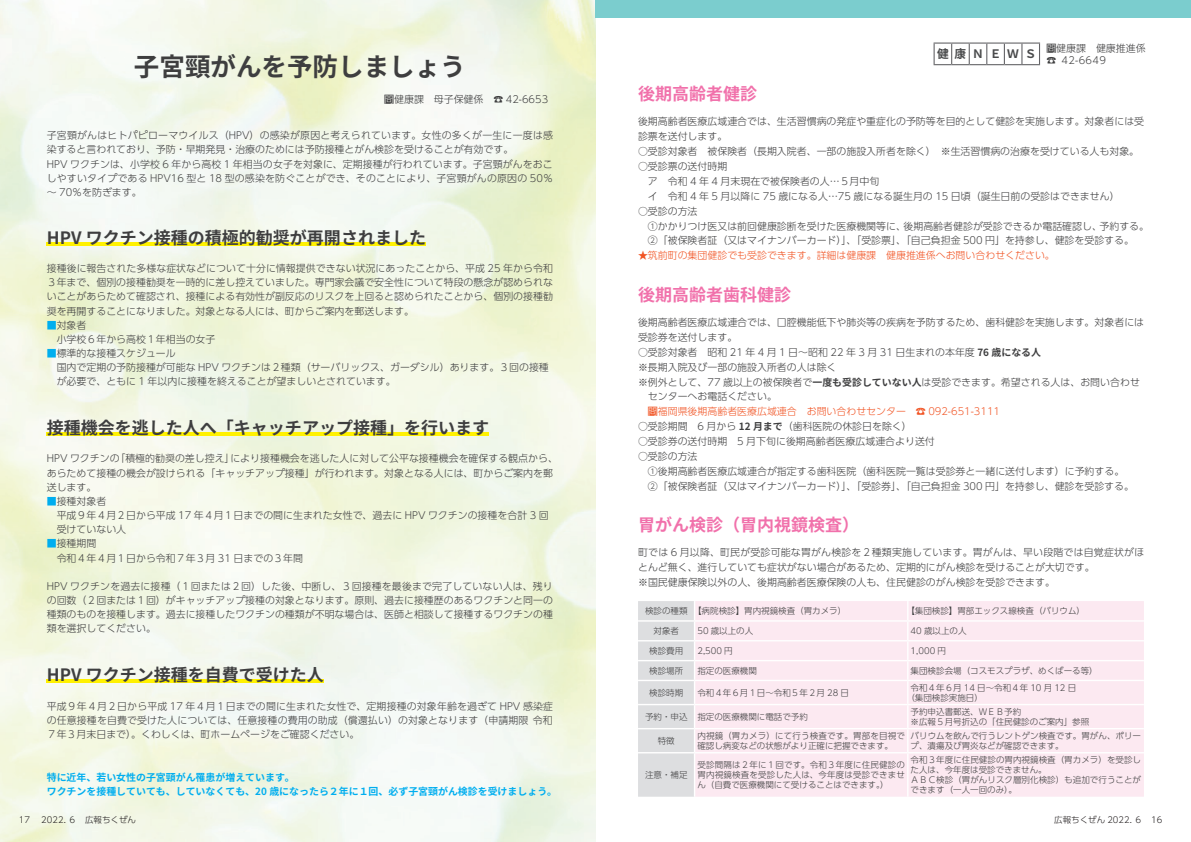
<style>
.page{position:relative;width:1191px;height:842px;background:#fff}
.page>*{position:absolute;margin:0;border:0;box-sizing:border-box;transform-origin:0 0}
.t1{font:700 25.5px "Source Han Sans JP";color:#3e3e3f}
.t2{font:700 17px "Source Han Sans JP";color:#3e3e3f}
.t3{font:700 17px "Source Han Sans JP";color:#f171ab}
.t4{font:700 11.7px "Source Han Sans JP";color:#494a4b}
.t5{font:300 9.9px/14.2px "UD Shin Go Pr 6 N";color:#3e3e3f}
.t6{font:300 9.9px "UD Shin Go Pr 6 N";color:#f15424}
.t7{font:700 9.9px/14.2px "Source Han Sans JP";color:#00aeef}
.t8{font:300 8.5px/9.9px "UD Shin Go Pr 6 N";color:#3e3e3f}
.t9{font:300 8.5px "UD Shin Go Pr 6 N";color:#231f20}
.t10{font:300 8.5px "UD Shin Go Pr 6 N";letter-spacing:.02em;color:#3e3e3f}
.s1{color:#00aeef}
.s2{font-family:"Source Han Sans JP";font-weight:700}
.s3{font-family:"UD Kakugo Large Pr 6 N M";font-weight:400}
</style>
<div class="page">
<img style="left:0;top:0;width:595px;height:842px">
<hr style="left:47px;top:679px;width:277px;height:4px;background:#fff101">
<hr style="left:47px;top:432px;width:442px;height:4px;background:#fff101">
<hr style="left:47px;top:242px;width:379px;height:4px;background:#fff101">
<svg style="left:933px;top:43px;width:107px;height:22px"></svg>
<div style="left:695px;top:601px;width:449px;height:196px;background:#fce9f1"></div>
<hr style="left:694px;top:620px;width:213px;height:2px;background:#fff">
<hr style="left:907px;top:620px;width:237px;height:2px;background:#fff">
<hr style="left:694px;top:640px;width:213px;height:1px;background:#fff">
<hr style="left:907px;top:640px;width:237px;height:1px;background:#fff">
<hr style="left:694px;top:660px;width:213px;height:1px;background:#fff">
<hr style="left:907px;top:660px;width:237px;height:1px;background:#fff">
<hr style="left:694px;top:680px;width:213px;height:1px;background:#fff">
<hr style="left:907px;top:680px;width:237px;height:1px;background:#fff">
<hr style="left:694px;top:704px;width:213px;height:1px;background:#fff">
<hr style="left:907px;top:704px;width:237px;height:1px;background:#fff">
<hr style="left:694px;top:728px;width:213px;height:1px;background:#fff">
<div style="left:638px;top:601px;width:56px;height:196px;background:#dddee0"></div>
<hr style="left:907px;top:728px;width:237px;height:1px;background:#fff">
<svg style="left:907px;top:601px;width:1px;height:151px"></svg>
<hr style="left:638px;top:752px;width:56px;height:1px;background:#fff">
<hr style="left:694px;top:752px;width:213px;height:1px;background:#fff">
<hr style="left:907px;top:752px;width:237px;height:1px;background:#fff">
<hr style="left:907px;top:753px;width:1px;height:44px;background:#fff">
<div style="left:595px;top:0;width:596px;height:17px;background:#7bcdce"></div>
<h1 class="t1" style="left:134px;top:53px;width:333px">子宮頸がんを予防しましょう</h1>
<p class="t5" style="left:384px;top:92px;width:101px">問健康課　母子保健係</p>
<p class="t5" style="left:493px;top:92px;width:56px">☎ 42-6653</p>
<p class="t5" style="left:47px;top:128px;width:508px">子宮頸がんはヒトパピローマウイルス（HPV）の感染が原因と考えられています。女性の多くが一生に一度は感染すると言われており、予防・早期発見・治療のためには予防接種とがん検診を受けることが有効です。<br>HPV ワクチンは、小学校 6 年から高校 1 年相当の女子を対象に、定期接種が行われています。子宮頸がんをおこしやすいタイプである HPV16 型と 18 型の感染を防ぐことができ、そのことにより、子宮頸がんの原因の 50％～ 70％を防ぎます。</p>
<h2 class="t2" style="left:47px;top:228px;width:381px">HPV ワクチン接種の積極的勧奨が再開されました</h2>
<p class="t5" style="left:47px;top:261px;width:508px;text-align:justify">接種後に報告された多様な症状などについて十分に情報提供できない状況にあったことから、平成 25 年から令和３年まで、個別の接種勧奨を一時的に差し控えていました。専門家会議で安全性について特段の懸念が認められないことがあらためて確認され、接種による有効性が副反応のリスクを上回ると認められたことから、個別の接種勧奨を再開することになりました。対象となる人には、町からご案内を郵送します。</p>
<p class="t5" style="left:47px;top:317px;width:170px"><span class="s1">■</span>対象者<br>　小学校６年から高校１年相当の女子</p>
<p class="t5" style="left:47px;top:346px;width:503px"><span class="s1">■</span>標準的な接種スケジュール<br>　国内で定期の予防接種が可能な HPV ワクチンは２種類（サーバリックス、ガーダシル）あります。３回の接種　が必要で、ともに 1 年以内に接種を終えることが望ましいとされています。</p>
<h2 class="t2" style="left:47px;top:418px;width:444px">接種機会を逃した人へ「キャッチアップ接種」を行います</h2>
<p class="t5" style="left:230px;top:451px;width:329px">により接種機会を逃した人に対して公平な接種機会を確保する観点から、</p>
<p class="t5" style="left:115px;top:451px;width:121px">「積極的勧奨の差し控え」</p>
<p class="t5" style="left:47px;top:451px;width:507px">HPV ワクチンの<br>あらためて接種の機会が設けられる「キャッチアップ接種」が行われます。対象となる人には、町からご案内を郵送します。</p>
<p class="t5" style="left:47px;top:494px;width:503px"><span class="s1">■</span>接種対象者<br>　平成９年４月２日から平成 17 年４月１日までの間に生まれた女性で、過去に HPV ワクチンの接種を合計 3 回　受けていない人</p>
<p class="t5" style="left:47px;top:536px;width:258px"><span class="s1">■</span>接種期間<br>　令和４年４月１日から令和７年３月 31 日までの３年間</p>
<p class="t5" style="left:47px;top:579px;width:507px;text-align:justify">HPV ワクチンを過去に接種（１回または２回）した後、中断し、３回接種を最後まで完了していない人は、残りの回数（２回または１回）がキャッチアップ接種の対象となります。原則、過去に接種歴のあるワクチンと同一の種類のものを接種します。過去に接種したワクチンの種類が不明な場合は、医師と相談して接種するワクチンの種類を選択してください。</p>
<h2 class="t2" style="left:47px;top:665px;width:279px">HPV ワクチン接種を自費で受けた人</h2>
<p class="t5" style="left:47px;top:698px;width:508px;text-align:right">平成９年４月２日から平成 17 年４月１日までの間に生まれた女性で、定期接種の対象年齢を過ぎて HPV 感染症令和</p>
<p class="t5" style="left:47px;top:713px;width:483px">の任意接種を自費で受けた人については、任意接種の費用の助成（償還払い）の対象となります（申請期限<br>７年３月末日まで）。くわしくは、町ホームページをご確認ください。</p>
<p class="t7" style="left:47px;top:771px;width:512px">特に近年、若い女性の子宮頸がん罹患が増えています。<br>ワクチンを接種していても、していなくても、20 歳になったら２年に１回、必ず子宮頸がん検診を受けましょう。</p>
<p class="t9" style="left:19px;top:813px;width:119px">17　 2022. ６　広報ちくぜん</p>
<p class="t4" style="left:954px;top:47px;width:13px">康</p>
<p class="t4" style="left:937px;top:47px;width:13px">健</p>
<p class="t4" style="left:972px;top:47px;width:13px">Ｎ</p>
<p class="t4" style="left:989px;top:47px;width:13px">Ｅ</p>
<p class="t4" style="left:1007px;top:47px;width:13px">Ｗ</p>
<p class="t4" style="left:1025px;top:47px;width:13px">Ｓ</p>
<p class="t5" style="left:1046px;top:40px;width:101px">問健康課　健康推進係</p>
<p class="t5" style="left:1061px;top:53px;width:46px">42-6649</p>
<p class="t5" style="left:1046px;top:53px;width:11px">☎</p>
<h2 class="t3" style="left:638px;top:85px;width:121px">後期高齢者健診</h2>
<p class="t5" style="left:638px;top:114px;width:507px;line-height:14.9px">後期高齢者医療広域連合では、生活習慣病の発症や重症化の予防等を目的として健診を実施します。対象者には受診票を送付します。</p>
<p class="t5" style="left:638px;top:144px;width:503px">○受診対象者　被保険者（長期入院者、一部の施設入所者を除く）　※生活習慣病の治療を受けている人も対象。</p>
<p class="t5" style="left:638px;top:158px;width:483px;line-height:14.9px">○受診票の送付時期<br>　ア　令和 4 年 4 月末現在で被保険者の人…５月中旬<br>　イ　令和 4 年 5 月以降に 75 歳になる人…75 歳になる誕生月の 15 日頃（誕生日前の受診はできません(</p>
<p class="t5" style="left:638px;top:203px;width:61px">○受診の方法</p>
<p class="t5" style="left:1099px;top:218px;width:51px">予約する。</p>
<p class="t5" style="left:903px;top:218px;width:200px">後期高齢者健診が受診できるか電話確認し、</p>
<p class="t5" style="left:638px;top:218px;width:497px;line-height:14.9px">　①かかりつけ医又は前回健康診断を受けた医療機関等に、<br>　②「被保険者証（又はマイナンバーカード）」、「受診票」、「自己負担金 500 円」を持参し、健診を受診する。</p>
<p class="t6" style="left:638px;top:248px;width:418px">★筑前町の集団健診でも受診できます。詳細は健康課　健康推進係へお問い合わせください。</p>
<h2 class="t3" style="left:638px;top:285px;width:155px">後期高齢者歯科健診</h2>
<p class="t5" style="left:638px;top:314px;width:507px;line-height:14.9px">後期高齢者医療広域連合では、口腔機能低下や肺炎等の疾病を予防するため、歯科健診を実施します。対象者には受診券を送付します。</p>
<p class="t5" style="left:638px;top:344px;width:404px">○受診対象者　昭和 21 年 4 月 1 日～昭和 22 年 3 月 31 日生まれの本年度 <span class="s2">76 歳になる人</span></p>
<p class="t5" style="left:638px;top:359px;width:200px">※長期入院及び一部の施設入所者の人は除く</p>
<p class="t5" style="left:638px;top:374px;width:503px">※例外として、77 歳以上の被保険者で<span class="s2">一度も受診していない人</span>は受診できます。希望される人は、お問い合わせ</p>
<p class="t5" style="left:638px;top:389px;width:140px">　センターへお電話ください。</p>
<p class="t6" style="left:916px;top:403px;width:86px"><span class="s3">☎</span> 092-651-3111</p>
<p class="t6" style="left:648px;top:403px;width:259px">問福岡県後期高齢者医療広域連合　お問い合わせセンター</p>
<p class="t5" style="left:638px;top:419px;width:275px">○受診期間　6 月から <span class="s2">12 月まで</span>（歯科医院の休診日を除く(</p>
<p class="t5" style="left:638px;top:434px;width:298px">○受診券の送付時期　5 月下旬に後期高齢者医療広域連合より送付</p>
<p class="t5" style="left:638px;top:448px;width:497px;line-height:14.9px">○受診の方法<br>　①後期高齢者医療広域連合が指定する歯科医院（歯科医院一覧は受診券と一緒に送付します）に予約する。　②「被保険者証（又はマイナンバーカード）」、「受診券」、「自己負担金 300 円」を持参し、健診を受診する。</p>
<h2 class="t3" style="left:638px;top:515px;width:223px">胃がん検診（胃内視鏡検査(</h2>
<p class="t5" style="left:638px;top:544px;width:508px;line-height:14.9px">町では 6 月以降、町民が受診可能な胃がん検診を２種類実施しています。胃がんは、早い段階では自覚症状がほとんど無く、進行していても症状がない場合があるため、定期的にがん検診を受けることが大切です。<br>※国民健康保険以外の人、後期高齢者医療保険の人も、住民健診のがん検診を受診できます。</p>
<p class="t8" style="left:906px;top:606px;width:180px">【集団検診】胃部エックス線検査（バリウム(</p>
<p class="t8" style="left:693px;top:606px;width:155px">【病院検診】胃内視鏡検査（胃カメラ）</p>
<p class="t8" style="left:645px;top:606px;width:44px">検診の種類</p>
<p class="t8" style="left:653px;top:626px;width:27px">対象者</p>
<p class="t8" style="left:697px;top:626px;width:57px">50 歳以上の人</p>
<p class="t8" style="left:910px;top:626px;width:57px">40 歳以上の人</p>
<p class="t8" style="left:649px;top:645px;width:36px">検診費用</p>
<p class="t8" style="left:697px;top:645px;width:37px">2,500 円</p>
<p class="t8" style="left:910px;top:645px;width:37px">1,000 円</p>
<p class="t8" style="left:649px;top:665px;width:36px">検診場所</p>
<p class="t8" style="left:697px;top:665px;width:61px">指定の医療機関</p>
<p class="t8" style="left:910px;top:665px;width:189px">集団検診会場（コスモスプラザ、めくばーる等(</p>
<p class="t8" style="left:649px;top:687px;width:36px">検診時期</p>
<p class="t8" style="left:645px;top:711px;width:44px">予約・申込</p>
<p class="t8" style="left:697px;top:687px;width:153px">令和４年６月１日～令和５年２月 28 日</p>
<p class="t8" style="left:697px;top:711px;width:112px">指定の医療機関に電話で予約</p>
<p class="t8" style="left:910px;top:682px;width:167px">令和４年６月 14 日～令和４年 10 月 12 日</p>
<p class="t8" style="left:910px;top:690px;width:112px;line-height:14.2px;text-indent:-4px">（集団検診実施日(<br>予約申込書郵送、ＷＥＢ予約</p>
<p class="t8" style="left:910px;top:716px;width:180px">※広報５月号折込の「住民健診のご案内」参照</p>
<p class="t8" style="left:658px;top:735px;width:19px">特徴</p>
<p class="t8" style="left:697px;top:740px;width:197px">確認し病変などの状態がより正確に把握できます。</p>
<p class="t8" style="left:910px;top:730px;width:232px">バリウムを飲んで行うレントゲン検査です。胃がん、ポリープ、潰瘍及び胃炎などが確認できます。</p>
<p class="t10" style="left:697px;top:729px;width:209px">内視鏡（胃カメラ）にて行う検査です。胃部を目視で</p>
<p class="t8" style="left:645px;top:769px;width:44px">注意・補足</p>
<p class="t8" style="left:697px;top:759px;width:209px;text-align:justify">受診間隔は２年に１回です。令和３年度に住民健診の胃内視鏡検査を受診した人は、今年度は受診できません（自費で医療機関にて受けることはできます (。</p>
<p class="t8" style="left:910px;top:755px;width:232px">令和３年度に住民健診の胃内視鏡検査（胃カメラ）を受診した人は、今年度は受診できません。<br>ＡＢＣ検診（胃がんリスク層別化検診）も追加で行うことができます（一人一回のみ。(</p>
<p class="t9" style="left:1054px;top:813px;width:90px">広報ちくぜん 2022. ６</p>
<p class="t9" style="left:1151px;top:813px;width:13px">16</p>
</div>
